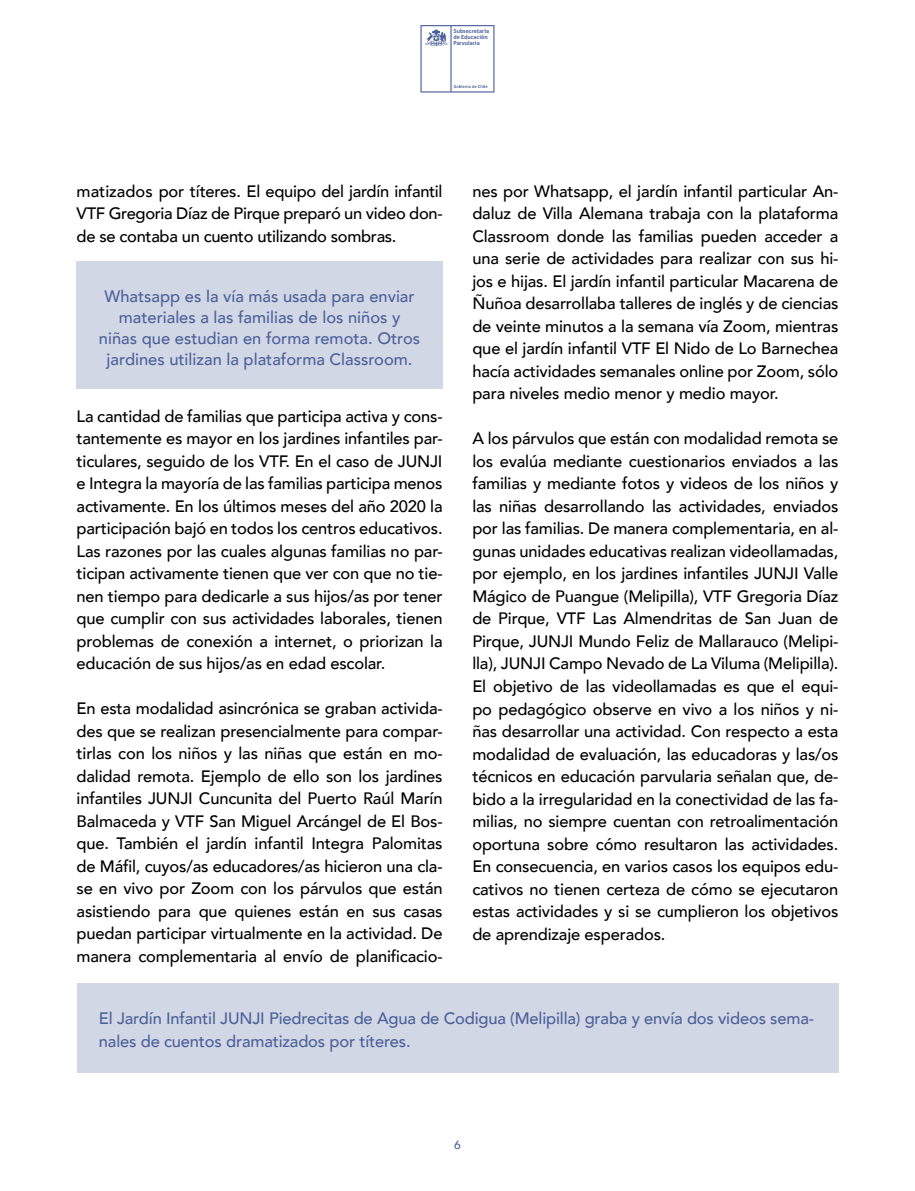
<style>
.page{position:relative;width:915px;height:1191px;background:#fff}
.page>*{position:absolute;margin:0;border:0;box-sizing:border-box;transform-origin:0 0}
.t1{font:500 16.5px/22.5px "Avenir";letter-spacing:-.01em;color:#000;text-align:justify}
.t2{font:500 16.5px/21px "Avenir";color:#4c6199;text-align:center}
.t3{font:500 12px "Avenir";color:#4c6199}
.t4{font:700 6px/6px "gob CL";color:#4c6199}
</style>
<div class="page">
<svg style="left:420px;top:25px;width:74px;height:68px"></svg>
<div style="left:77px;top:261px;width:365px;height:128px;background:#d2d7e6"></div>
<div style="left:77px;top:983px;width:761px;height:89px;background:#d2d7e6"></div>
<p class="t4" style="left:453px;top:28px;width:37px">Subsecretaría de Educación<br>Parvularia</p>
<p class="t1" style="left:77px;top:179px;width:367px">matizados por títeres. El equipo del jardín infantil VTF Gregoria Díaz de Pirque preparó un video don&shy;de se contaba un cuento utilizando sombras.</p>
<p class="t2" style="left:99px;top:285px;width:322px">Whatsapp es la vía más usada para enviar materiales a las familias de los niños y niñas que estudian en forma remota. Otros jardines utilizan la plataforma Classroom.</p>
<p class="t1" style="left:77px;top:404px;width:367px">La cantidad de familias que participa activa y cons&shy;tantemente es mayor en los jardines infantiles par&shy;ticulares, seguido de los VTF. En el caso de JUNJI e Integra la mayoría de las familias participa menos activamente. En los últimos meses del año 2020 la participación bajó en todos los centros educativos.<br>Las razones por las cuales algunas familias no par&shy;ticipan activamente tienen que ver con que no tie&shy;nen tiempo para dedicarle a sus hijos/as por tener que cumplir con sus actividades laborales, tienen problemas de conexión a internet, o priorizan la educación de sus hijos/as en edad escolar.</p>
<p class="t1" style="left:77px;top:696px;width:367px">En esta modalidad asincrónica se graban activida&shy;des que se realizan presencialmente para compar&shy;tirlas con los niños y las niñas que están en mo&shy;dalidad remota. Ejemplo de ello son los jardines infantiles JUNJI Cuncunita del Puerto Raúl Marín Balmaceda y VTF San Miguel Arcángel de El Bos&shy;que. También el jardín infantil Integra Palomitas de Máfil, cuyos/as educadores/as hicieron una cla&shy;se en vivo por Zoom con los párvulos que están asistiendo para que quienes están en sus casas puedan participar virtualmente en la actividad. De manera complementaria al envío de planificacio-</p>
<p class="t1" style="left:472px;top:179px;width:367px">nes por Whatsapp, el jardín infantil particular An&shy;daluz de Villa Alemana trabaja con la plataforma Classroom donde las familias pueden acceder a una serie de actividades para realizar con sus hi&shy;jos e hijas. El jardín infantil particular Macarena de Ñuñoa desarrollaba talleres de inglés y de ciencias de veinte minutos a la semana vía Zoom, mientras que el jardín infantil VTF El Nido de Lo Barnechea hacía actividades semanales online por Zoom, sólo para niveles medio menor y medio mayor.</p>
<p class="t1" style="left:472px;top:426px;width:367px">A los párvulos que están con modalidad remota se los evalúa mediante cuestionarios enviados a las familias y mediante fotos y videos de los niños y las niñas desarrollando las actividades, enviados por las familias. De manera complementaria, en al&shy;gunas unidades educativas realizan videollamadas, por ejemplo, en los jardines infantiles JUNJI Valle Mágico de Puangue (Melipilla), VTF Gregoria Díaz de Pirque, VTF Las Almendritas de San Juan de Pirque, JUNJI Mundo Feliz de Mallarauco (Melipi&shy;lla), JUNJI Campo Nevado de La Viluma (Melipilla).<br>El objetivo de las videollamadas es que el equi&shy;po pedagógico observe en vivo a los niños y ni&shy;ñas desarrollar una actividad. Con respecto a esta modalidad de evaluación, las educadoras y las/os técnicos en educación parvularia señalan que, de&shy;bido a la irregularidad en la conectividad de las fa&shy;milias, no siempre cuentan con retroalimentación oportuna sobre cómo resultaron las actividades.<br>En consecuencia, en varios casos los equipos edu&shy;cativos no tienen certeza de cómo se ejecutaron estas actividades y si se cumplieron los objetivos de aprendizaje esperados.</p>
<p class="t2" style="left:99px;top:1006px;width:716px;line-height:22.5px;text-align:left">El Jardín Infantil JUNJI Piedrecitas de Agua de Codigua (Melipilla) graba y envía dos videos sema&shy;nales de cuentos dramatizados por títeres.</p>
<p class="t3" style="left:454px;top:1134px;width:8px">6</p>
</div>
